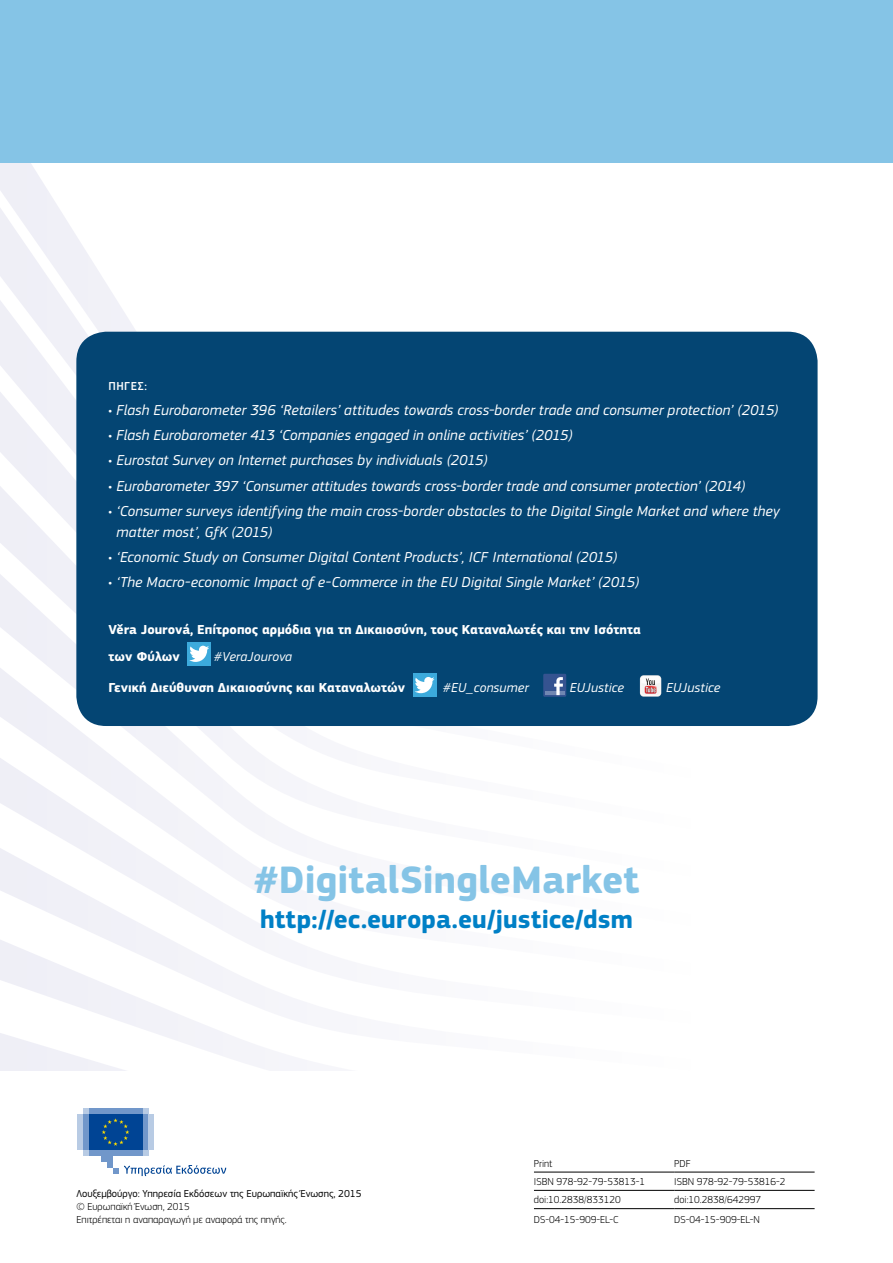
<style>
.page{position:relative;width:893px;height:1263px;background:#fff}
.page>*{position:absolute;margin:0;border:0;box-sizing:border-box;transform-origin:0 0}
.t1{font:700 39.75px "EC Square Sans Pro";color:#85c4e6}
.t2{font:700 26.25px "PF Square Sans Pro";letter-spacing:.005em;color:#0080c6}
.t3{font:italic 15px/21px "EC Square Sans Pro";letter-spacing:.005em;color:#fff}
.t4{font:700 13.5px/27px "EC Square Sans Pro";color:#fff}
.t5{font:italic 13.5px "EC Square Sans Pro";letter-spacing:.005em;color:#fff}
.t6{font:500 12px "EC Square Sans Pro";color:#fff}
.t7{font:300 10.5px/12.6px "EC Square Sans Pro";color:#000}
.t8{font:10.5px "EC Square Sans Pro";color:#000}
</style>
<div class="page">
<svg style="left:46px;top:829px;width:219px;height:10px;fill:#f4f4f9"></svg>
<svg style="left:0;top:839px;width:265px;height:93px"></svg>
<svg style="left:0;top:932px;width:265px;height:95px"></svg>
<svg style="left:0;top:1027px;width:265px;height:43px"></svg>
<svg style="left:0;top:182px;width:102px;height:95px;fill:#f0f0f7"></svg>
<svg style="left:0;top:277px;width:690px;height:94px"></svg>
<svg style="left:0;top:371px;width:446px;height:458px"></svg>
<div style="left:76px;top:332px;width:742px;height:394px;background:#044573;border-radius:30px"></div>
<div style="left:187px;top:642px;width:24px;height:23px;background:#3caadc"></div>
<svg style="left:189px;top:646px;width:20px;height:16px"></svg>
<div style="left:413px;top:673px;width:23px;height:24px;background:#3caadc"></div>
<svg style="left:415px;top:677px;width:19px;height:16px"></svg>
<div style="left:543px;top:674px;width:23px;height:23px;background:#355390"></div>
<hr style="left:545px;top:692px;width:20px;height:3px;background:#7187b2">
<svg style="left:554px;top:677px;width:9px;height:18px"></svg>
<svg style="left:640px;top:675px;width:21px;height:22px"></svg>
<div style="left:641px;top:676px;width:20px;height:20px;background:#fff;border-radius:4px"></div>
<div style="left:641px;top:677px;width:19px;height:18px;background:#f3f4f3;border-radius:3px"></div>
<svg style="left:641px;top:677px;width:16px;height:17px"></svg>
<hr style="left:534px;top:1172px;width:140px;height:1px;background:#000">
<hr style="left:674px;top:1172px;width:141px;height:1px;background:#000">
<hr style="left:534px;top:1190px;width:140px;height:1px;background:#000">
<hr style="left:674px;top:1190px;width:141px;height:1px;background:#000">
<hr style="left:534px;top:1208px;width:140px;height:1px;background:#000">
<hr style="left:674px;top:1208px;width:141px;height:1px;background:#000">
<svg style="left:83px;top:1150px;width:65px;height:6px"></svg>
<svg style="left:83px;top:1108px;width:65px;height:6px"></svg>
<div style="left:89px;top:1108px;width:53px;height:6px;background:#7197ca"></div>
<div style="left:89px;top:1150px;width:53px;height:6px;background:#7197ca"></div>
<div style="left:142px;top:1114px;width:6px;height:36px;background:#7197ca"></div>
<div style="left:148px;top:1114px;width:6px;height:36px;background:#b8cbe4"></div>
<div style="left:83px;top:1114px;width:6px;height:36px;background:#7197ca"></div>
<div style="left:77px;top:1114px;width:6px;height:36px;background:#b8cbe4"></div>
<div style="left:101px;top:1150px;width:12px;height:12px;background:#7197ca"></div>
<div style="left:107px;top:1150px;width:6px;height:18px;background:#7197ca"></div>
<svg style="left:113px;top:1168px;width:5px;height:6px"></svg>
<div style="left:89px;top:1114px;width:53px;height:36px;background:#004494"></div>
<svg style="left:102px;top:1118px;width:27px;height:28px"></svg>
<svg style="left:124px;top:1165px;width:102px;height:11px"></svg>
<div style="left:0;top:0;width:893px;height:162px;background:#85c4e6"></div>
<p class="t6" style="left:108px;top:379px;width:40px">ΠΗΓΈΣ:</p>
<p class="t3" style="left:108px;top:399px;width:672px">• Flash Eurobarometer 396 ‘Retailers’ attitudes towards cross-border trade and consumer protection’ (2015)</p>
<p class="t3" style="left:108px;top:425px;width:466px">• Flash Eurobarometer 413 ‘Companies engaged in online activities’ (2015)</p>
<p class="t3" style="left:108px;top:450px;width:381px">• Eurostat Survey on Internet purchases by individuals (2015)</p>
<p class="t3" style="left:108px;top:475px;width:639px">• Eurobarometer 397 ‘Consumer attitudes towards cross-border trade and consumer protection’ (2014)</p>
<p class="t3" style="left:117px;top:500px;width:665px;text-indent:-8px">• ‘Consumer surveys identifying the main cross-border obstacles to the Digital Single Market and where they matter most’, GfK (2015)</p>
<p class="t3" style="left:108px;top:547px;width:510px">• ‘Economic Study on Consumer Digital Content Products’, ICF International (2015)</p>
<p class="t3" style="left:108px;top:572px;width:532px">• ‘The Macro-economic Impact of e-Commerce in the EU Digital Single Market’ (2015)</p>
<p class="t4" style="left:108px;top:616px;width:534px">Věra Jourová, Επίτροπος αρμόδια για τη Δικαιοσύνη, τους Καταναλωτές και την Ισότητα των Φύλων</p>
<p class="t5" style="left:215px;top:649px;width:79px">#VeraJourova</p>
<p class="t4" style="left:108px;top:675px;width:298px">Γενική Διεύθυνση Δικαιοσύνης και Καταναλωτών</p>
<p class="t5" style="left:443px;top:680px;width:87px">#EU_consumer</p>
<p class="t5" style="left:570px;top:680px;width:56px">EUJustice</p>
<p class="t5" style="left:666px;top:680px;width:56px">EUJustice</p>
<h1 class="t1" style="left:253px;top:856px;width:387px">#DigitalSingleMarket</h1>
<h2 class="t2" style="left:260px;top:903px;width:374px">http://ec.europa.eu/justice/dsm</h2>
<p class="t8" style="left:77px;top:1188px;width:287px">Λουξεμβούργο: Υπηρεσία Εκδόσεων της Ευρωπαϊκής Ένωσης, 2015</p>
<p class="t7" style="left:77px;top:1200px;width:212px">© Ευρωπαϊκή Ένωση, 2015<br>Επιτρέπεται η αναπαραγωγή με αναφορά της πηγής.</p>
<p class="t7" style="left:534px;top:1157px;width:20px">Print</p>
<p class="t7" style="left:674px;top:1157px;width:18px">PDF</p>
<p class="t7" style="left:534px;top:1175px;width:113px">ISBN 978-92-79-53813-1</p>
<p class="t7" style="left:674px;top:1175px;width:113px">ISBN 978-92-79-53816-2</p>
<p class="t7" style="left:534px;top:1193px;width:88px">doi:10.2838/833120</p>
<p class="t7" style="left:674px;top:1193px;width:88px">doi:10.2838/642997</p>
<p class="t7" style="left:534px;top:1213px;width:86px">DS-04-15-909-EL-C</p>
<p class="t7" style="left:674px;top:1213px;width:87px">DS-04-15-909-EL-N</p>
</div>
